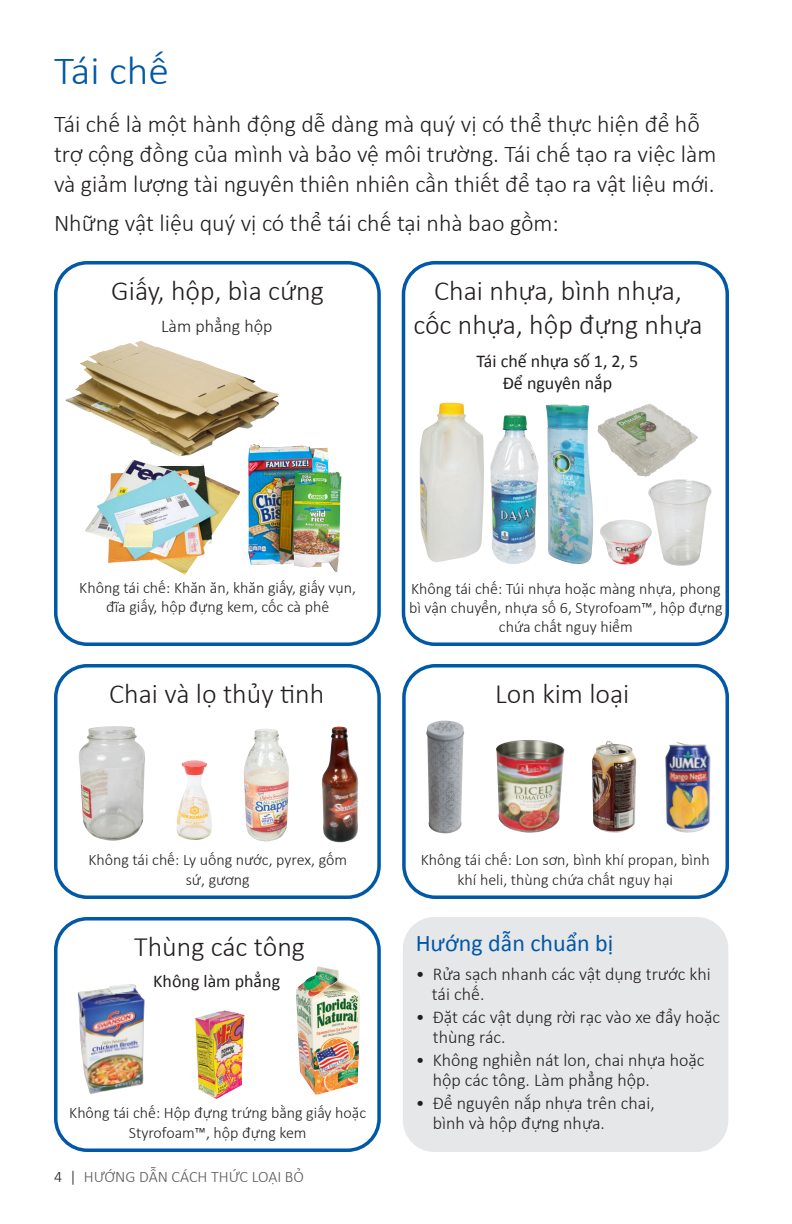
<style>
.page{position:relative;width:792px;height:1224px;background:#fff}
.page>*{position:absolute;margin:0;border:0;box-sizing:border-box;transform-origin:0 0}
.Subhead-NEW{font:300 40px "Calibri";color:#0158a6;scale:1.04 1}
.H2_Subhead{font:300 28px/34px "Calibri";color:#231f20;text-align:center}
.Body-NEW{font:300 24px/30px "Calibri";color:#231f20}
.H2_Subhead-2{font:24px "Calibri";color:#0158a6}
.Bullets{font:300 18px/20px "Calibri";color:#231f20}
.t1{font:18px/21.6px "Calibri";color:#231f20;text-align:center}
.t2{font:300 16px/19.2px "Calibri";color:#231f20;text-align:center}
.t3{font:300 16px "Calibri";color:#57585a}
.s1{color:#231f20}
</style>
<div class="page">
<div style="left:54px;top:261px;width:327px;height:385px;border:4px solid #0158a6;border-radius:32px"></div>
<div style="left:54px;top:917px;width:327px;height:235px;border:4px solid #0158a6;border-radius:32px"></div>
<div style="left:54px;top:664px;width:327px;height:235px;border:4px solid #0158a6;border-radius:32px"></div>
<div style="left:402px;top:664px;width:327px;height:235px;border:4px solid #0158a6;border-radius:32px"></div>
<div style="left:402px;top:261px;width:327px;height:385px;border:4px solid #0158a6;border-radius:32px"></div>
<div style="left:403px;top:917px;width:325px;height:235px;background:#e6e7e9;border-radius:32px"></div>
<img style="left:85px;top:460px;width:155px;height:115px">
<img style="left:66px;top:341px;width:213px;height:115px">
<img style="left:598px;top:404px;width:100px;height:72px">
<img style="left:490px;top:415px;width:49px;height:149px">
<img style="left:600px;top:520px;width:48px;height:45px">
<img style="left:648px;top:479px;width:64px;height:87px">
<img style="left:420px;top:403px;width:64px;height:159px">
<img style="left:546px;top:405px;width:48px;height:159px">
<img style="left:79px;top:726px;width:66px;height:115px">
<img style="left:78px;top:984px;width:67px;height:110px">
<img style="left:195px;top:1010px;width:50px;height:89px">
<img style="left:296px;top:966px;width:64px;height:129px">
<img style="left:177px;top:760px;width:35px;height:80px">
<img style="left:243px;top:729px;width:46px;height:112px">
<img style="left:322px;top:727px;width:37px;height:116px">
<img style="left:592px;top:741px;width:45px;height:92px">
<img style="left:665px;top:742px;width:46px;height:91px">
<img style="left:426px;top:721px;width:38px;height:113px">
<img style="left:496px;top:740px;width:69px;height:93px">
<img style="left:248px;top:444px;width:93px;height:128px">
<p class="Subhead-NEW" style="left:54px;top:46px;width:112px">Tái chế</p>
<p class="Body-NEW" style="left:54px;top:109px;width:664px">Tái chế là một hành động dễ dàng mà quý vị có thể thực hiện để hỗ trợ cộng đồng của mình và bảo vệ môi trường. Tái chế tạo ra việc làm và giảm lượng tài nguyên thiên nhiên cần thiết để tạo ra vật liệu mới.</p>
<p class="Body-NEW" style="left:54px;top:208px;width:506px">Những vật liệu quý vị có thể tái chế tại nhà bao gồm:</p>
<p class="H2_Subhead" style="left:111px;top:273px;width:214px">Giấy, hộp, bìa cứng</p>
<p class="Bullets" style="left:161px;top:316px;width:113px">Làm phẳng hộp</p>
<p class="H2_Subhead" style="left:413px;top:273px;width:291px">Chai nhựa, bình nhựa, cốc nhựa, hộp đựng nhựa</p>
<p class="t1" style="left:477px;top:350px;width:163px">Tái chế nhựa số 1, 2, 5<br>Để nguyên nắp</p>
<p class="t2" style="left:79px;top:578px;width:278px">Không tái chế: Khăn ăn, khăn giấy, giấy vụn, đĩa giấy, hộp đựng kem, cốc cà phê</p>
<p class="H2_Subhead" style="left:109px;top:676px;width:217px">Chai và lọ thủy tinh</p>
<p class="t2" style="left:409px;top:579px;width:315px">Không tái chế: Túi nhựa hoặc màng nhựa, phong bì vận chuyển, nhựa số 6, Styrofoam™, hộp đựng chứa chất nguy hiểm</p>
<p class="H2_Subhead" style="left:495px;top:676px;width:136px">Lon kim loại</p>
<p class="t2" style="left:88px;top:850px;width:260px">Không tái chế: Ly uống nước, pyrex, gốm sứ, gương</p>
<p class="H2_Subhead" style="left:134px;top:929px;width:172px">Thùng các tông</p>
<p class="t1" style="left:153px;top:969px;width:128px">Không làm phẳng</p>
<p class="t2" style="left:69px;top:1103px;width:298px">Không tái chế: Hộp đựng trứng bằng giấy hoặc<br>Styrofoam™, hộp đựng kem</p>
<p class="t3" style="left:54px;top:1167px;width:251px"><span class="s1">4 |</span> HƯỚNG DẪN CÁCH THỨC LOẠI BỎ</p>
<p class="t2" style="left:421px;top:850px;width:290px">Không tái chế: Lon sơn, bình khí propan, bình khí heli, thùng chứa chất nguy hại</p>
<p class="H2_Subhead-2" style="left:416px;top:927px;width:199px">Hướng dẫn chuẩn bị</p>
<p class="Bullets" style="left:432px;top:964px;width:280px;text-indent:-16px">• Rửa sạch nhanh các vật dụng trước khi tái chế.</p>
<p class="Bullets" style="left:433px;top:1007px;width:289px;text-indent:-17px">• Đặt các vật dụng rời rạc vào xe đẩy hoặc thùng rác.</p>
<p class="Bullets" style="left:433px;top:1050px;width:273px;text-indent:-17px">• Không nghiền nát lon, chai nhựa hoặc hộp các tông. Làm phẳng hộp.</p>
<p class="Bullets" style="left:433px;top:1093px;width:223px;text-indent:-17px">• Để nguyên nắp nhựa trên chai, bình và hộp đựng nhựa.</p>
</div>
